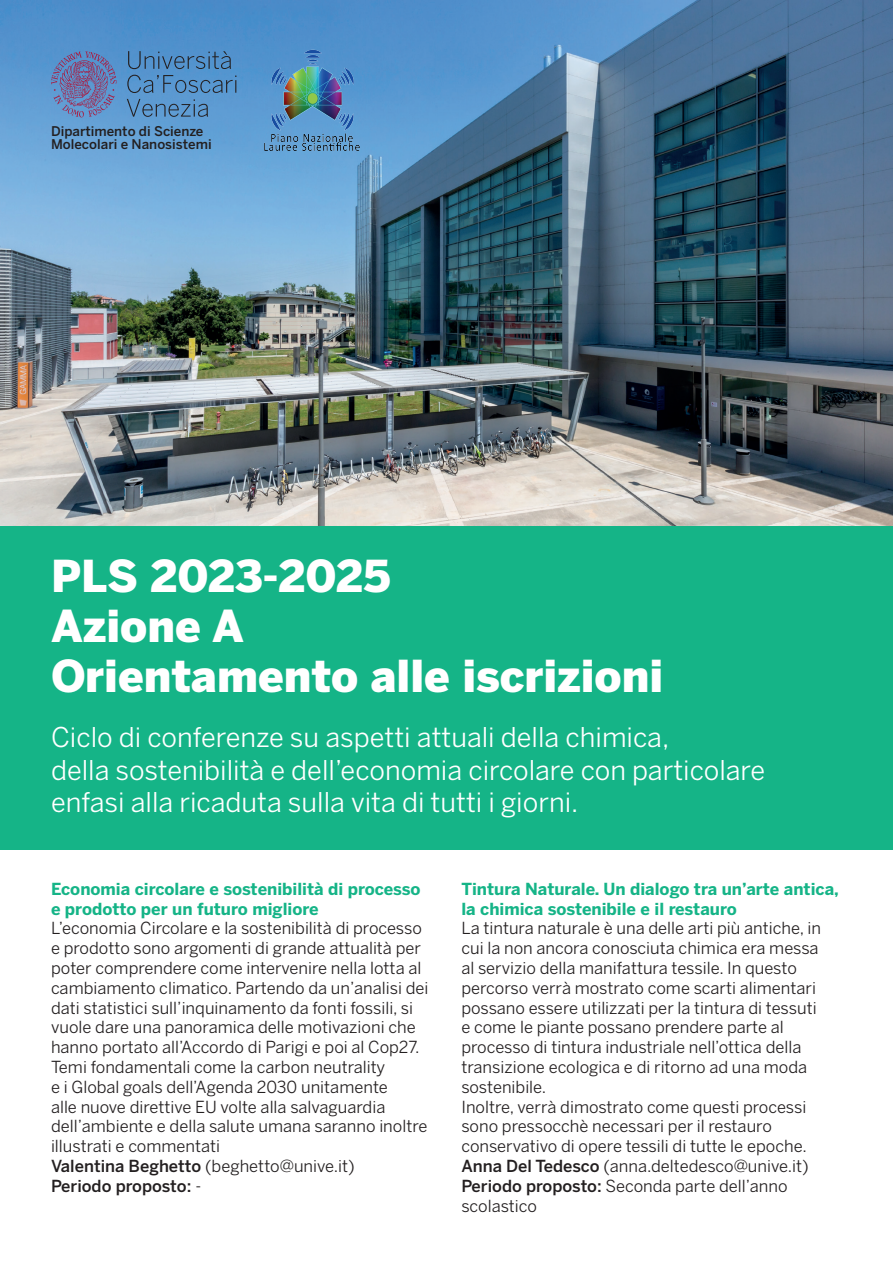
<style>
.page{position:relative;width:893px;height:1263px;background:#fff}
.page>*{position:absolute;margin:0;border:0;box-sizing:border-box;transform-origin:0 0}
.t1{font:900 43.65px/49.9px "Benton Sans";color:#fff}
.t2{font:27px/32.4px "Benton Sans";color:#fff}
.t3{font:16.5px/19.8px "Benton Sans";color:#231f20}
.t4{font:700 16.5px/19.8px "Benton Sans";color:#15b487}
.t5{font:500 13.35px/13.4px "Benton Sans";color:#231f20}
.s1{font-weight:500}
</style>
<div class="page">
<div style="left:0;top:526px;width:893px;height:324px;background:#15b487"></div>
<img style="left:0;top:0;width:893px;height:526px">
<img style="left:251px;top:28px;width:145px;height:147px">
<svg style="left:127px;top:99px;width:81px;height:18px"></svg>
<svg style="left:127px;top:75px;width:109px;height:18px;background:#4f84b5"></svg>
<svg style="left:128px;top:51px;width:103px;height:18px;background:#4a7eaf"></svg>
<svg style="left:51px;top:51px;width:66px;height:66px;background:#6a7db1"></svg>
<p class="t5" style="left:51px;top:124px;width:162px">Dipartimento di Scienze<br>Molecolari e Nanosistemi</p>
<h1 class="t1" style="left:51px;top:551px;width:614px">PLS 2023-2025<br>Azione A<br>Orientamento alle iscrizioni</h1>
<h2 class="t2" style="left:51px;top:721px;width:716px">Ciclo di conferenze su aspetti attuali della chimica,<br>della sostenibilità e dell’economia circolare con particolare enfasi alla ricaduta sulla vita di tutti i giorni.</h2>
<p class="t4" style="left:51px;top:879px;width:371px">Economia circolare e sostenibilità di processo e prodotto per un futuro migliore</p>
<p class="t3" style="left:51px;top:918px;width:379px">L’economia Circolare e la sostenibilità di processo e prodotto sono argomenti di grande attualità per poter comprendere come intervenire nella lotta al cambiamento climatico. Partendo da un’analisi dei dati statistici sull’inquinamento da fonti fossili, si vuole dare una panoramica delle motivazioni che hanno portato all’Accordo di Parigi e poi al Cop27.<br>Temi fondamentali come la carbon neutrality<br>e i Global goals dell’Agenda 2030 unitamente<br>alle nuove direttive EU volte alla salvaguardia dell’ambiente e della salute umana saranno inoltre illustrati e commentati<br><span class="s1">Valentina Beghetto</span> (beghetto@unive.it)<br><span class="s1">Periodo proposto:</span> -</p>
<p class="t4" style="left:461px;top:879px;width:379px">Tintura Naturale. Un dialogo tra un’arte antica, la chimica sostenibile e il restauro</p>
<p class="t3" style="left:461px;top:918px;width:361px">La tintura naturale è una delle arti più antiche, in cui la non ancora conosciuta chimica era messa al servizio della manifattura tessile. In questo percorso verrà mostrato come scarti alimentari possano essere utilizzati per la tintura di tessuti e come le piante possano prendere parte al processo di tintura industriale nell’ottica della transizione ecologica e di ritorno ad una moda sostenibile.<br>Inoltre, verrà dimostrato come questi processi sono pressocchè necessari per il restauro conservativo di opere tessili di tutte le epoche.<br><span class="s1">Anna Del Tedesco</span> (anna.deltedesco@unive.it)<br><span class="s1">Periodo proposto:</span> Seconda parte dell’anno scolastico</p>
</div>
